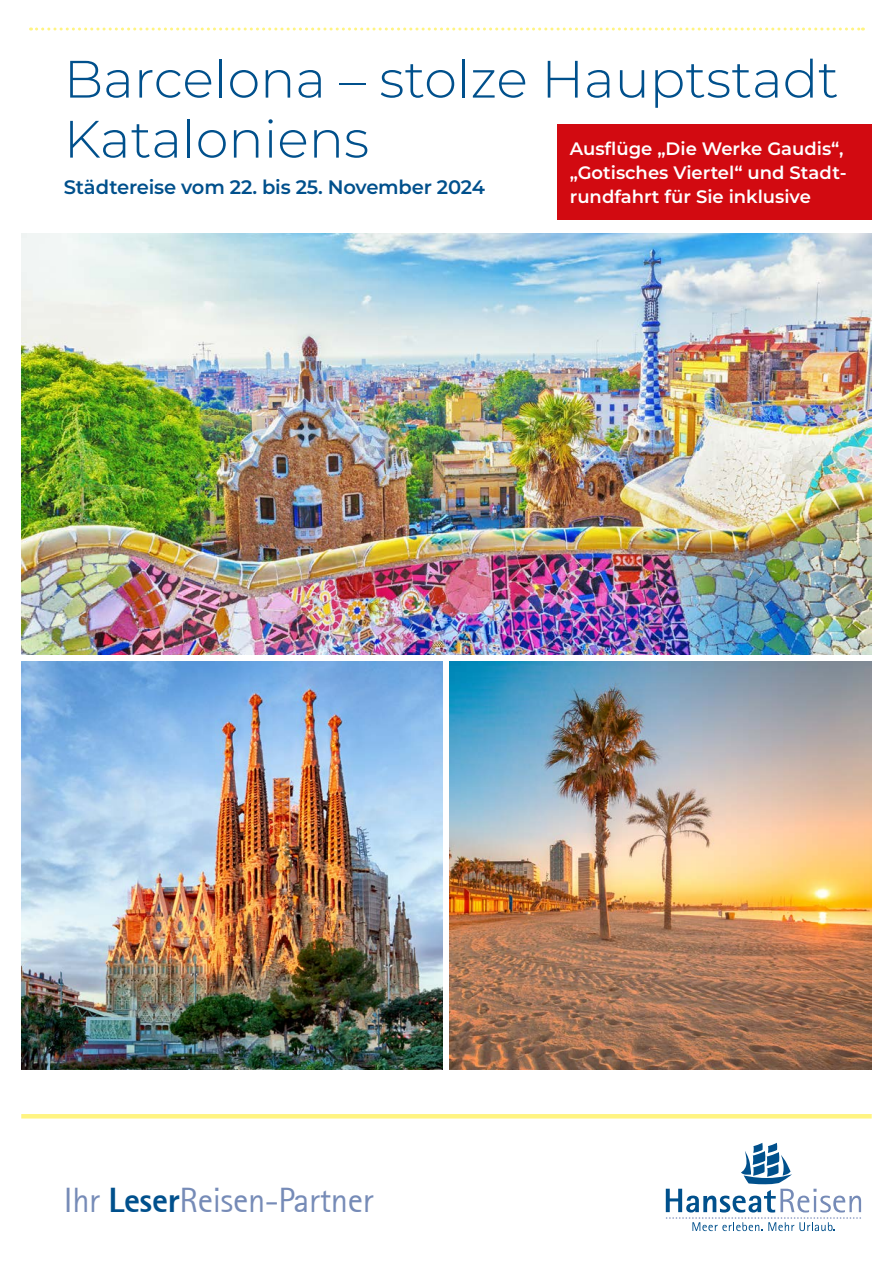
<style>
.page{position:relative;width:893px;height:1263px;background:#fff}
.page>*{position:absolute;margin:0;border:0;box-sizing:border-box;transform-origin:0 0}
.t1{font:300 52.5px/60px "Montserrat";color:#00508c}
.t2{font:34.5px "Rotis Sans Serif";letter-spacing:-.01em;color:#768bb7}
.t3{font:600 19.5px "Montserrat";letter-spacing:-.01em;color:#00508c}
.t4{font:600 18px/24px "Montserrat";color:#fff}
.s1{font-weight:800;color:#00508c}
</style>
<div class="page">
<svg style="left:31px;top:28px;width:832px;height:3px"></svg>
<hr style="left:21px;top:1114px;width:851px;height:4px;background:#fff482">
<svg style="left:666px;top:1143px;width:195px;height:88px"></svg>
<img style="left:21px;top:234px;width:851px;height:421px">
<img style="left:21px;top:662px;width:421px;height:408px">
<img style="left:449px;top:662px;width:423px;height:408px">
<div style="left:557px;top:125px;width:315px;height:95px;background:#d20a11"></div>
<h1 class="t1" style="left:64px;top:47px;width:776px">Barcelona – stolze Hauptstadt<br>Kataloniens</h1>
<p class="t3" style="left:64px;top:173px;width:423px">Städtereise vom 22. bis 25. November 2024</p>
<p class="t4" style="left:570px;top:136px;width:278px">Ausflüge „Die Werke Gaudis“, „Gotisches Viertel“ und Stadt&shy;rundfahrt für Sie inklusive</p>
<h2 class="t2" style="left:64px;top:1180px;width:311px">Ihr <span class="s1">Leser</span>Reisen-Partner</h2>
</div>
